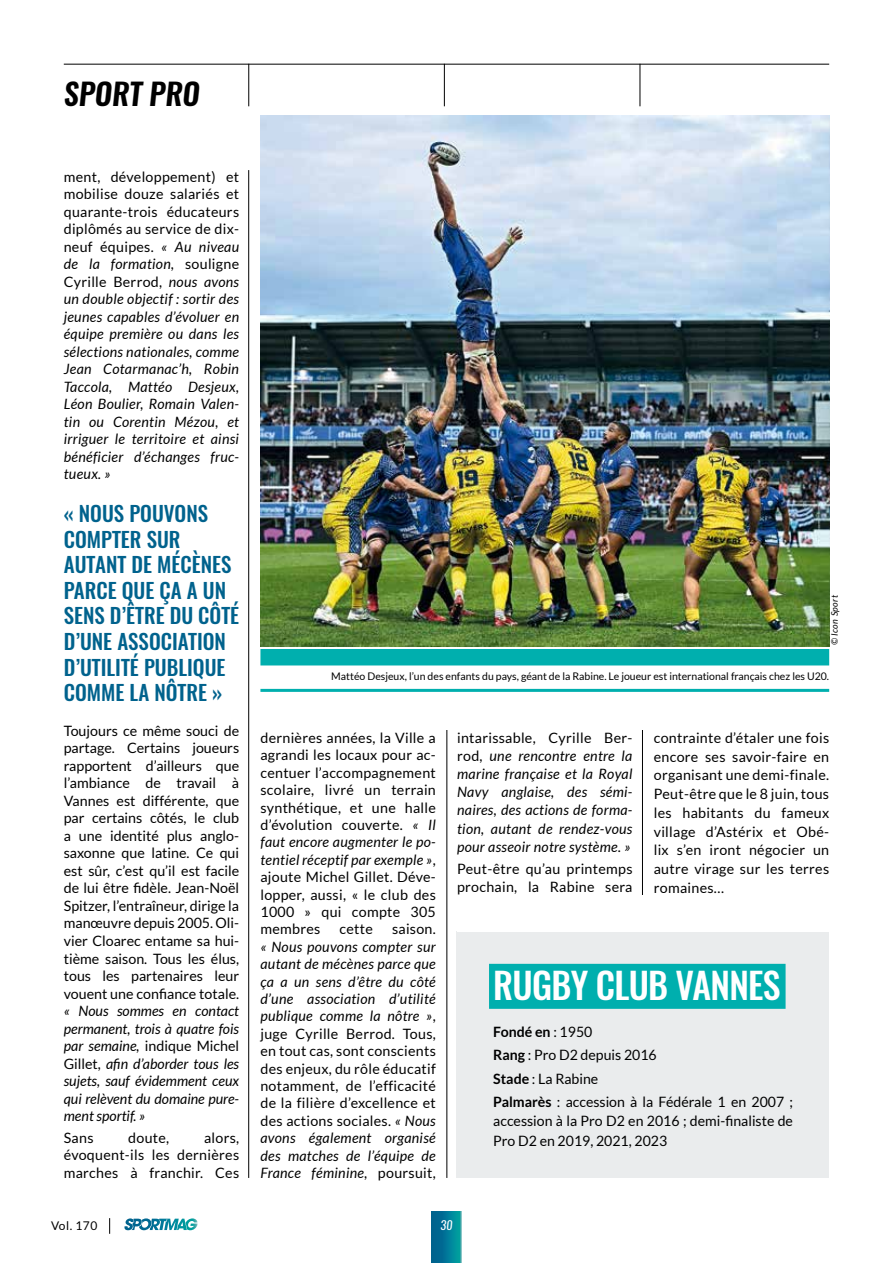
<style>
.page{position:relative;width:893px;height:1263px;background:#fff}
.page>*{position:absolute;margin:0;border:0;box-sizing:border-box;transform-origin:0 0}
.t1{font:500 36px "Oswald";letter-spacing:-.02em;color:#fff}
.t2{font:italic 600 30px "Oswald";color:#000}
.t3{font:500 21px/25.7px "Oswald";color:#00628d}
.t4{font:italic 14.25px/17.5px "Lato";letter-spacing:.02em;color:#000;text-align:justify}
.t5{font:14.25px/17.5px "Lato";letter-spacing:.02em;color:#000;text-align:justify}
.t6{font:14.25px/23.5px "Lato";color:#000}
.t7{font:12px "Lato";letter-spacing:.04em;color:#000}
.t8{font:italic 12px "Oswald";color:#fff}
.t9{font:10.5px "Lato";color:#000}
.t10{font:italic 9px "Lato";letter-spacing:.04em;color:#000}
.s1{font-style:normal}
.s2{font-style:italic}
.s3{font-weight:700}
</style>
<div class="page">
<hr style="left:248px;top:170px;width:1px;height:1008px;background:#000">
<hr style="left:446px;top:170px;width:1px;height:1008px;background:#000">
<hr style="left:642px;top:170px;width:1px;height:1008px;background:#000">
<hr style="left:64px;top:64px;width:765px;height:1px;background:#000">
<hr style="left:248px;top:64px;width:1px;height:42px;background:#000">
<hr style="left:444px;top:64px;width:1px;height:42px;background:#000">
<hr style="left:640px;top:64px;width:1px;height:42px;background:#000">
<div style="left:260px;top:623px;width:569px;height:106px;background:#fff"></div>
<div style="left:260px;top:649px;width:569px;height:16px;background:#00afae"></div>
<hr style="left:260px;top:689px;width:569px;height:3px;background:#00afae">
<img style="left:260px;top:116px;width:569px;height:530px">
<div style="left:457px;top:931px;width:372px;height:247px;background:#eaeced"></div>
<div style="left:489px;top:964px;width:297px;height:45px;background:#00afae"></div>
<div style="left:457px;top:895px;width:371px;height:36px;background:#fff"></div>
<svg style="left:432px;top:1212px;width:29px;height:51px"></svg>
<svg style="left:124px;top:1218px;width:74px;height:12px"></svg>
<svg style="left:109px;top:1218px;width:1px;height:16px"></svg>
<h2 class="t2" style="left:64px;top:73px;width:137px">SPORT PRO</h2>
<p class="t4" style="left:64px;top:168px;width:177px"><span class="s1">ment, développement) et mobilise douze salariés et quarante-trois éducateurs diplômés au service de dix&shy;neuf équipes.</span> « Au niveau de la formation, <span class="s1">souligne Cyrille Berrod,</span> nous avons un double objectif : sortir des jeunes capables d’évoluer en équipe première ou dans les sélections nationales, comme Jean Cotarmanac’h, Robin Taccola, Mattéo Desjeux, Léon Boulier, Romain Valen&shy;tin ou Corentin Mézou, et irriguer le territoire et ainsi bénéficier d’échanges fruc&shy;tueux. »</p>
<h3 class="t3" style="left:64px;top:501px;width:177px">« NOUS POUVONS<br>COMPTER SUR<br>AUTANT DE MÉCÈNES<br>PARCE QUE ÇA A UN<br>SENS D’ÊTRE DU CÔTÉ<br>D’UNE ASSOCIATION<br>D’UTILITÉ PUBLIQUE<br>COMME LA NÔTRE »</h3>
<p class="t5" style="left:64px;top:722px;width:177px">Toujours ce même souci de partage. Certains joueurs rapportent d’ailleurs que l’ambiance de travail à Vannes est différente, que par certains côtés, le club a une identité plus anglo&shy;saxonne que latine. Ce qui est sûr, c’est qu’il est facile de lui être fidèle. Jean-Noël Spitzer, l’entraîneur, dirige la manœuvre depuis 2005. Oli&shy;vier Cloarec entame sa hui&shy;tième saison. Tous les élus, tous les partenaires leur vouent une confiance totale.</p>
<p class="t4" style="left:64px;top:1002px;width:177px">« Nous sommes en contact permanent, trois à quatre fois par semaine, <span class="s1">indique Michel Gillet,</span> afin d’aborder tous les sujets, sauf évidemment ceux qui relèvent du domaine pure&shy;ment sportif. »</p>
<p class="t5" style="left:64px;top:1129px;width:31px">Sans</p>
<p class="t5" style="left:128px;top:1129px;width:43px">doute,</p>
<p class="t5" style="left:64px;top:1129px;width:177px;text-indent:140px">alors, évoquent-ils les dernières marches à franchir. Ces</p>
<p class="t10" style="left:830px;top:645px;width:52px;rotate:-90deg">© Icon Sport</p>
<p class="t9" style="left:331px;top:671px;width:499px">Mattéo Desjeux, l’un des enfants du pays, géant de la Rabine. Le joueur est international français chez les U20.</p>
<p class="t5" style="left:260px;top:729px;width:177px">dernières années, la Ville a agrandi les locaux pour ac&shy;centuer l’accompagnement scolaire, livré un terrain synthétique, et une halle d’évolution couverte. <span class="s2">« Il faut encore augmenter le po&shy;tentiel réceptif par exemple »</span>, ajoute Michel Gillet. Déve&shy;lopper, aussi, « le club des 1000 » qui compte 305 membres</p>
<p class="t5" style="left:340px;top:920px;width:35px">cette</p>
<p class="t5" style="left:392px;top:920px;width:45px">saison.</p>
<p class="t4" style="left:260px;top:938px;width:177px">« Nous pouvons compter sur autant de mécènes parce que ça a un sens d’être du côté d’une association d’utilité publique comme la nôtre »<span class="s1">, juge Cyrille Berrod. Tous, en tout cas, sont conscients des enjeux, du rôle éducatif notamment, de l’efficacité de la filière d’excellence et des actions sociales.</span> « Nous avons également organisé des matches de l’équipe de France féminine, <span class="s1">poursuit,</span></p>
<p class="t4" style="left:457px;top:729px;width:177px;line-height:18.1px"><span class="s1">intarissable, Cyrille Ber&shy;rod,</span> une rencontre entre la marine française et la Royal Navy anglaise, des sémi&shy;naires, des actions de forma&shy;tion, autant de rendez-vous pour asseoir notre système. »</p>
<p class="t5" style="left:457px;top:860px;width:177px;line-height:18.1px">Peut-être qu’au printemps prochain, la Rabine sera</p>
<p class="t5" style="left:654px;top:728px;width:177px;line-height:18.8px">contrainte d’étaler une fois encore ses savoir-faire en organisant une demi-finale.<br>Peut-être que le 8 juin, tous les habitants du fameux village d’Astérix et Obé&shy;lix s’en iront négocier un autre virage sur les terres romaines…</p>
<h1 class="t1" style="left:493px;top:960px;width:289px">RUGBY CLUB VANNES</h1>
<p class="t6" style="left:493px;top:1019px;width:301px"><span class="s3">Fondé en</span> : 1950<br><span class="s3">Rang</span> : Pro D2 depuis 2016<br><span class="s3">Stade</span> : La Rabine<br><span class="s3">Palmarès</span> : accession à la Fédérale 1 en 2007 ;</p>
<p class="t6" style="left:493px;top:1111px;width:301px;line-height:19.2px">accession à la Pro D2 en 2016 ; demi-finaliste de<br>Pro D2 en 2019, 2021, 2023</p>
<p class="t7" style="left:51px;top:1219px;width:48px">Vol. 170</p>
<p class="t8" style="left:440px;top:1217px;width:13px">30</p>
</div>
